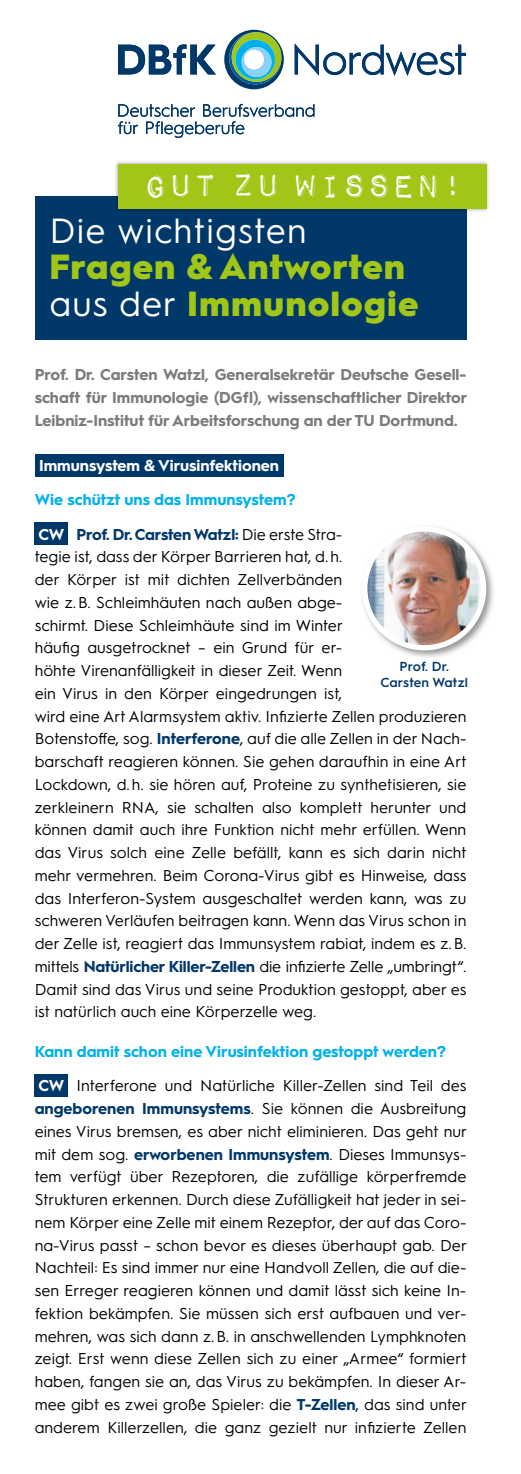
<style>
.page{position:relative;width:521px;height:1474px;background:#fff}
.page>*{position:absolute;margin:0;border:0;box-sizing:border-box;transform-origin:0 0}
.t1{font:42px "Impact Label Reversed";letter-spacing:-.02em;color:#fff}
.t2{font:900 35px/36.8px "Hurme Geometric Sans 1";letter-spacing:.03em;color:#a2c617}
.t3{font:35px "Hurme Geometric Sans 1";letter-spacing:.03em;color:#fff}
.t4{font:15.75px/22.8px "Hurme Geometric Sans 1";color:#000}
.t5{font:700 15.75px/22.8px "Hurme Geometric Sans 1";color:#7c7b7b;text-align:justify}
.t6{font:700 15.75px/34.1px "Hurme Geometric Sans 1";color:#00b1eb}
.t7{font:700 15.75px "Hurme Geometric Sans 1";color:#fff}
.t8{font:600 13.12px/15.8px "Hurme Geometric Sans 1";letter-spacing:.01em;color:#003869;text-align:center}
.s1{font-weight:400;color:#fff}
.s2{color:#fff}
.s3{color:#003869}
.s4{font-weight:400;color:#000}
.s5{font-weight:700;color:#003869}
.s6{font-weight:700;color:#00b1eb}
.s7{font-weight:700;color:#fff}
</style>
<div class="page">
<div style="left:35px;top:454px;width:248px;height:22px;background:#003869"></div>
<div style="left:35px;top:522px;width:33px;height:23px;background:#003869"></div>
<div style="left:35px;top:1074px;width:33px;height:22px;background:#003869"></div>
<img style="left:398px;top:562px;width:95px;height:95px">
<img style="left:363px;top:526px;width:123px;height:124px">
<svg style="left:224px;top:30px;width:60px;height:59px"></svg>
<svg style="left:118px;top:44px;width:98px;height:30px"></svg>
<svg style="left:295px;top:44px;width:171px;height:32px"></svg>
<svg style="left:118px;top:104px;width:196px;height:34px"></svg>
<div style="left:35px;top:196px;width:431px;height:144px;background:#003869"></div>
<img style="left:115px;top:161px;width:374px;height:51px">
<img style="left:115px;top:196px;width:351px;height:16px">
<div style="left:118px;top:164px;width:368px;height:44px;background:#a2c617"></div>
<h1 class="t1" style="left:143px;top:165px;width:323px">Gut zu wissen!</h1>
<h2 class="t3" style="left:50px;top:206px;width:258px">Die wichtigsten</h2>
<h2 class="t2" style="left:50px;top:247px;width:370px">Fragen &amp; Antworten <span class="s1">aus der</span> Immunologie</h2>
<p class="t5" style="left:35px;top:362px;width:434px">Prof. Dr. Carsten Watzl, Generalsekretär Deutsche Gesell&shy;schaft für Immunologie (DGfI), wissenschaftlicher Direktor Leibniz-Institut für Arbeitsforschung an der TU Dortmund.</p>
<p class="t7" style="left:39px;top:455px;width:242px">Immunsystem &amp; Virusinfektionen</p>
<p class="t6" style="left:35px;top:482px;width:309px">Wie schützt uns das Immunsystem?<br><span class="s2">CW</span> <span class="s3">Prof. Dr. Carsten Watzl:</span> <span class="s4">Die erste Stra-</span></p>
<p class="t4" style="left:35px;top:544px;width:433px">tegie ist, dass der Körper Barrieren hat, d. h.<br>der Körper ist mit dichten Zellverbänden<br>wie z. B. Schleimhäuten nach außen abge-<br>schirmt. Diese Schleimhäute sind im Winter<br>häufig ausgetrocknet – ein Grund für er-<br>höhte Virenanfälligkeit in dieser Zeit. Wenn<br>ein Virus in den Körper eingedrungen ist,<br>wird eine Art Alarmsystem aktiv. Infizierte Zellen produzieren Botenstoffe, sog. <span class="s5">Interferone</span>, auf die alle Zellen in der Nach&shy;barschaft reagieren können. Sie gehen daraufhin in eine Art Lockdown, d. h. sie hören auf, Proteine zu synthetisieren, sie zerkleinern RNA, sie schalten also komplett herunter und können damit auch ihre Funktion nicht mehr erfüllen. Wenn das Virus solch eine Zelle befällt, kann es sich darin nicht mehr vermehren. Beim Corona-Virus gibt es Hinweise, dass das Interferon-System ausgeschaltet werden kann, was zu schweren Verläufen beitragen kann. Wenn das Virus schon in der Zelle ist, reagiert das Immunsystem rabiat, indem es z. B. mittels <span class="s5">Natürlicher Killer-Zellen</span> die infizierte Zelle „umbringt“.<br>Damit sind das Virus und seine Produktion gestoppt, aber es ist natürlich auch eine Körperzelle weg.</p>
<p class="t4" style="left:35px;top:1033px;width:433px;line-height:34.1px"><span class="s6">Kann damit schon eine Virusinfektion gestoppt werden?<br></span><span class="s7">CW</span> Interferone und Natürliche Killer-Zellen sind Teil des</p>
<p class="t4" style="left:35px;top:1096px;width:434px;text-align:justify"><span class="s5">angeborenen Immunsystems</span>. Sie können die Ausbreitung eines Virus bremsen, es aber nicht eliminieren. Das geht nur mit dem sog. <span class="s5">erworbenen Immunsystem</span>. Dieses Immunsys&shy;tem verfügt über Rezeptoren, die zufällige körperfremde Strukturen erkennen. Durch diese Zufälligkeit hat jeder in sei&shy;nem Körper eine Zelle mit einem Rezeptor, der auf das Coro&shy;na-Virus passt – schon bevor es dieses überhaupt gab. Der Nachteil: Es sind immer nur eine Handvoll Zellen, die auf die&shy;sen Erreger reagieren können und damit lässt sich keine In&shy;fektion bekämpfen. Sie müssen sich erst aufbauen und ver&shy;mehren, was sich dann z. B. in anschwellenden Lymphknoten zeigt. Erst wenn diese Zellen sich zu einer „Armee“ formiert haben, fangen sie an, das Virus zu bekämpfen. In dieser Ar&shy;mee gibt es zwei große Spieler: die <span class="s5">T-Zellen</span>, das sind unter anderem Killerzellen, die ganz gezielt nur infizierte Zellen</p>
<p class="t8" style="left:380px;top:657px;width:89px">Prof. Dr.<br>Carsten Watzl</p>
</div>
